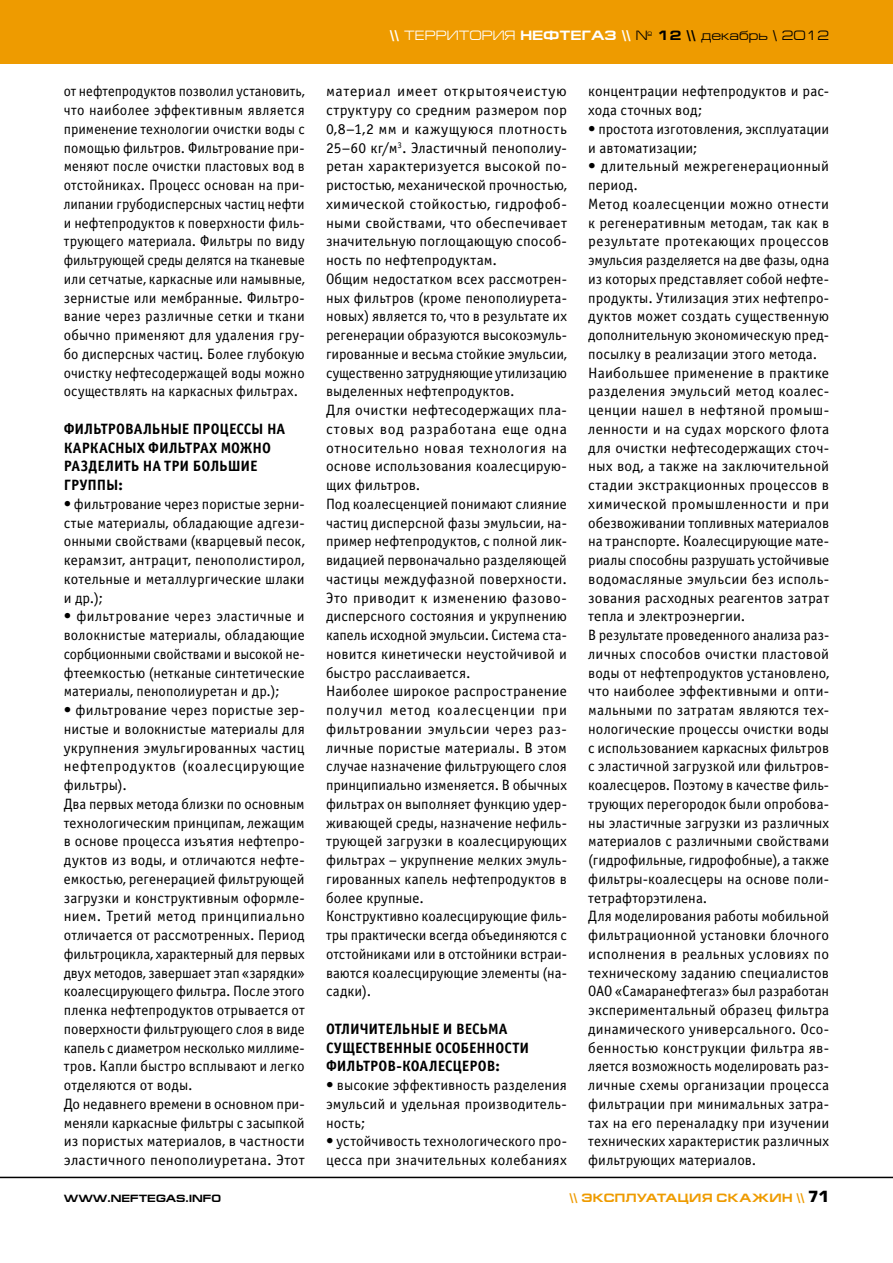
<style>
.page{position:relative;width:893px;height:1263px;background:#fff}
.page>*{position:absolute;margin:0;border:0;box-sizing:border-box;transform-origin:0 0}
.t1{font:15px/18.8px "Officina Sans C";letter-spacing:.01em;color:#000}
.t2{font:15px/18.8px "Officina Sans C";letter-spacing:.01em;color:#000;scale:1.05 1}
.t3{font:15px/18.8px "Officina Sans C";letter-spacing:.01em;color:#000;text-align:justify;scale:.96 1}
.t4{font:700 15px/18.8px "Officina Sans C";color:#000}
.t5{font:13.5px "Europe Ext";color:#000}
.t6{font:700 12px "Europe Ext";letter-spacing:.025em;color:#ee9b00}
.t7{font:700 10.5px "Europe Ext";color:#000}
.s1{font-weight:700;color:#fff}
.s2{color:#fff}
.s3{font-weight:700}
.s4{font-family:"Europe";font-size:15px;color:#000}
</style>
<div class="page">
<div style="left:0;top:0;width:893px;height:64px;background:#ee9b00"></div>
<hr style="left:0;top:1177px;width:893px;height:1px;background:#000">
<p class="t3" style="left:64px;top:82px;width:252px">от нефтепродуктов позволил установить, что наиболее эффективным является применение технологии очистки воды с помощью фильтров. Фильтрование при&shy;меняют после очистки пластовых вод в отстойниках. Процесс основан на при&shy;липании грубодисперсных частиц нефти и нефтепродуктов к поверхности филь&shy;трующего материала. Фильтры по виду фильтрующей среды делятся на тканевые или сетчатые, каркасные или намывные, зернистые или мембранные. Фильтро&shy;вание через различные сетки и ткани обычно применяют для удаления гру&shy;бо дисперсных частиц. Более глубокую очистку нефтесодержащей воды можно осуществлять на каркасных фильтрах.</p>
<p class="t4" style="left:64px;top:420px;width:223px">Фильтровальные п роцессы на каркасных фильтрах можно разделить на три больш ие групп ы:</p>
<p class="t1" style="left:64px;top:495px;width:242px;text-align:justify">• фильтрование через пористые зерни&shy;стые материалы, обладающие адгези&shy;онными свойствами (кварцевый песок, керамзит, антрацит, пенополистирол, котельные и металлургические шлаки и др.);</p>
<p class="t1" style="left:64px;top:607px;width:242px;text-align:justify">• фильтрование через эластичные и волокнистые материалы, обладающие сорбционными свойствами и высокой не&shy;фтеемкостью (нетканые синтетические материалы, пенополиуретан и др.);</p>
<p class="t1" style="left:64px;top:701px;width:242px">• фильтрование через пористые зер&shy;нистые и волокнистые материалы для укрупнения эмульгированных частиц нефтепродуктов (коалесцирующие фильтры).<br>Два первых метода близки по основным технологическим принципам, лежащим в основе процесса изъятия нефтепро&shy;дуктов из воды, и отличаются нефте&shy;емкостью, регенерацией фильтрующей загрузки и конструктивным оформле&shy;нием. Третий метод принципиально отличается от рассмотренных. Период фильтроцикла, характерный для первых двух методов, завершает этап «зарядки» коалесцирующего фильтра. После этого пленка нефтепродуктов отрывается от поверхности фильтрующего слоя в виде капель с диаметром несколько миллиме&shy;тров. Капли быстро всплывают и легко отделяются от воды.<br>До недавнего времени в основном при&shy;меняли каркасные фильтры с засыпкой из пористых материалов, в частности эластичного пенополиуретана. Этот</p>
<p class="t5" style="left:390px;top:28px;width:441px"><span class="s1">\\</span> <span class="s2">ТЕРРИТОРИЯ</span> <span class="s1">НЕФТЕГАЗ \\</span> № <span class="s3">12 \\</span> декабрь \ 2012</p>
<p class="t2" style="left:326px;top:82px;width:231px">материал имеет открытоячеистую структуру со средним размером пор 0,8–1,2 мм и кажущуюся плотность 25–60 кг/м<sup>3</sup>. Эластичный пенополиу&shy;ретан характеризуется высокой по&shy;ристостью, механической прочностью, химической стойкостью, гидрофоб&shy;ными свойствами, что обеспечивает значительную поглощающую способ&shy;ность по нефтепродуктам.<br>Общим недостатком всех рассмотрен&shy;ных фильтров (кроме пенополиурета&shy;новых) является то, что в результате их регенерации образуются высокоэмуль&shy;гированные и весьма стойкие эмульсии, существенно затрудняющие утилизацию выделенных нефтепродуктов.<br>Для очистки нефтесодержащих пла&shy;стовых вод разработана еще одна относительно новая технология на основе использования коалесцирую&shy;щих фильтров.<br>Под коалесценцией понимают слияние частиц дисперсной фазы эмульсии, на&shy;пример нефтепродуктов, с полной лик&shy;видацией первоначально разделяющей частицы междуфазной поверхности.<br>Это приводит к изменению фазово&shy;дисперсного состояния и укрупнению капель исходной эмульсии. Система ста&shy;новится кинетически неустойчивой и быстро расслаивается.<br>Наиболее широкое распространение получил метод коалесценции при фильтровании эмульсии через раз&shy;личные пористые материалы. В этом случае назначение фильтрующего слоя принципиально изменяется. В обычных фильтрах он выполняет функцию удер&shy;живающей среды, назначение нефиль&shy;трующей загрузки в коалесцирующих фильтрах – укрупнение мелких эмуль&shy;гированных капель нефтепродуктов в более крупные.<br>Конструктивно коалесцирующие филь&shy;тры практически всегда объединяются с отстойниками или в отстойники встраи&shy;ваются коалесцирующие элементы (на&shy;садки).</p>
<p class="t4" style="left:326px;top:1020px;width:205px">Отличительные и весьма существенные особенности фильтров-коалесцеров:</p>
<p class="t1" style="left:326px;top:1076px;width:242px;text-align:justify">• высокие эффективность разделения эмульсий и удельная производитель&shy;ность;</p>
<p class="t1" style="left:326px;top:1132px;width:242px">• устойчивость технологического про&shy;цесса при значительных колебаниях</p>
<p class="t1" style="left:588px;top:82px;width:242px">концентрации нефтепродуктов и рас&shy;хода сточных вод;</p>
<p class="t1" style="left:588px;top:120px;width:242px">• простота изготовления, эксплуатации и автоматизации;</p>
<p class="t1" style="left:588px;top:157px;width:242px">• длительный межрегенерационный период.<br>Метод коалесценции можно отнести к регенеративным методам, так как в результате протекающих процессов эмульсия разделяется на две фазы, одна из которых представляет собой нефте&shy;продукты. Утилизация этих нефтепро&shy;дуктов может создать существенную дополнительную экономическую пред&shy;посылку в реализации этого метода.<br>Наибольшее применение в практике разделения эмульсий метод коалес&shy;ценции нашел в нефтяной промыш&shy;ленности и на судах морского флота для очистки нефтесодержащих сточ&shy;ных вод, а также на заключительной стадии экстракционных процессов в химической промышленности и при обезвоживании топливных материалов на транспорте. Коалесцирующие мате&shy;риалы способны разрушать устойчивые водомасляные эмульсии без исполь&shy;зования расходных реагентов затрат тепла и электроэнергии.<br>В результате проведенного анализа раз&shy;личных способов очистки пластовой воды от нефтепродуктов установлено, что наиболее эффективными и опти&shy;мальными по затратам являются тех&shy;нологические процессы очистки воды с использованием каркасных фильтров с эластичной загрузкой или фильтров&shy;коалесцеров. Поэтому в качестве филь&shy;трующих перегородок были опробова&shy;ны эластичные загрузки из различных материалов с различными свойствами (гидрофильные, гидрофобные), а также фильтры-коалесцеры на основе поли&shy;тетрафторэтилена.<br>Для моделирования работы мобильной фильтрационной установки блочного исполнения в реальных условиях по техническому заданию специалистов ОАО «Самаранефтегаз» был разработан экспериментальный образец фильтра динамического универсального. Осо&shy;бенностью конструкции фильтра яв&shy;ляется возможность моделировать раз&shy;личные схемы организации процесса фильтрации при минимальных затра&shy;тах на его переналадку при изучении технических характеристик различных фильтрующих материалов.</p>
<p class="t7" style="left:64px;top:1193px;width:159px">WWW.NEFTEGAS.INFO</p>
<p class="t6" style="left:570px;top:1191px;width:88px">\\ Эксплуата</p>
<p class="t6" style="left:678px;top:1191px;width:153px">ция скажин \\ <span class="s4">71</span></p>
</div>
